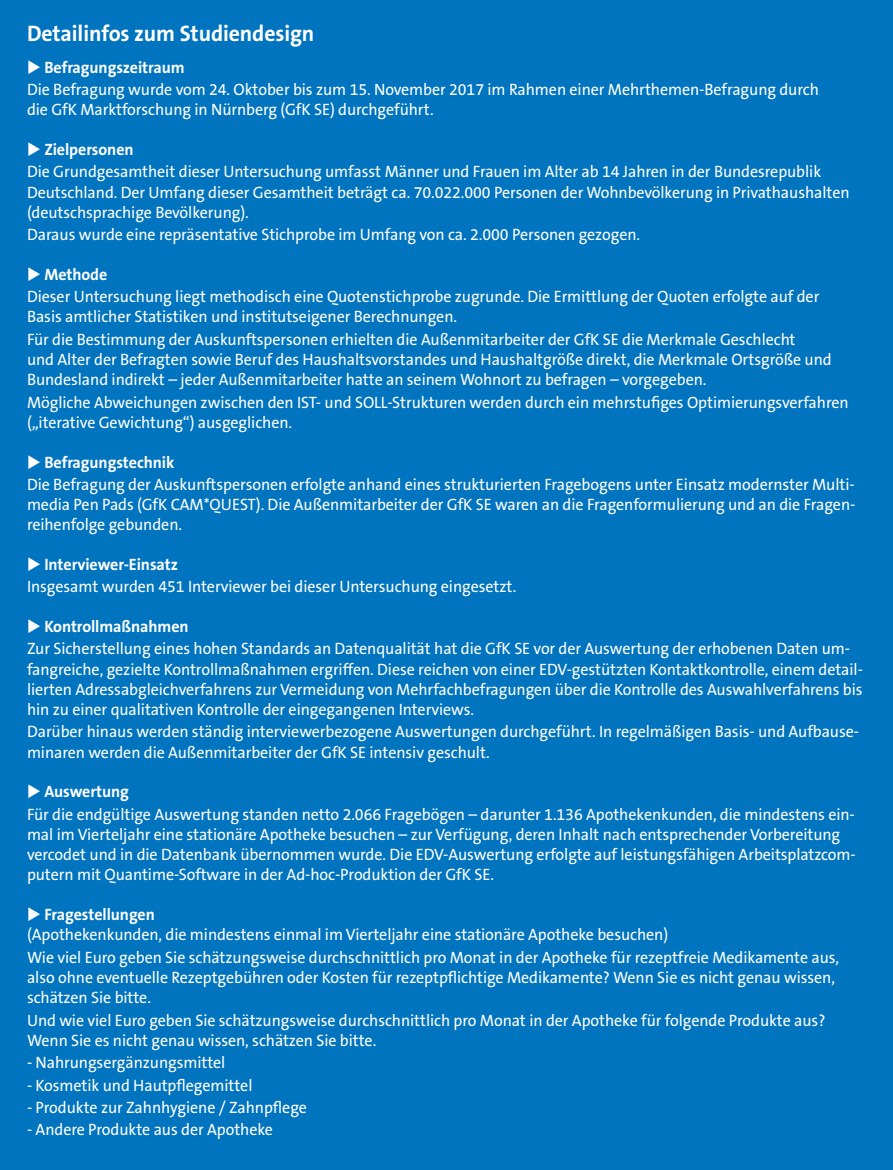
<style>
.page{position:relative;width:893px;height:1170px;background:#fff}
.page>*{position:absolute;margin:0;border:0;box-sizing:border-box;transform-origin:0 0}
.t1{font:700 22.5px "The Sans B7";letter-spacing:-.005em;color:#fff}
.t2{font:16.5px/20.2px "The Sans B5 Plain";letter-spacing:-.005em;color:#fff}
.t3{font:700 16.5px "The Sans B7";letter-spacing:-.005em;color:#fff}
</style>
<div class="page">
<div style="left:0;top:0;width:893px;height:1169px;background:#0074be"></div>
<h1 class="t1" style="left:27px;top:21px;width:289px">Detailinfos zum Studiendesign</h1>
<p class="t3" style="left:27px;top:58px;width:159px">◆ Befragungszeitraum</p>
<p class="t2" style="left:27px;top:80px;width:793px">Die Befragung wurde vom 24. Oktober bis zum 15. November 2017 im Rahmen einer Mehrthemen-Befragung durch die GfK Marktforschung in Nürnberg (GfK SE) durchgeführt.</p>
<p class="t3" style="left:27px;top:140px;width:108px">◆ Zielpersonen</p>
<p class="t2" style="left:27px;top:162px;width:824px">Die Grundgesamtheit dieser Untersuchung umfasst Männer und Frauen im Alter ab 14 Jahren in der Bundesrepublik<br>Deutschland. Der Umfang dieser Gesamtheit beträgt ca. 70.022.000 Personen der Wohnbevölkerung in Privathaushalten (deutschsprachige Bevölkerung).</p>
<p class="t2" style="left:27px;top:225px;width:615px">Daraus wurde eine repräsentative Stichprobe im Umfang von ca. 2.000 Personen gezogen.</p>
<p class="t3" style="left:27px;top:265px;width:82px">◆ Methode</p>
<p class="t2" style="left:27px;top:287px;width:794px">Dieser Untersuchung liegt methodisch eine Quotenstichprobe zugrunde. Die Ermittlung der Quoten erfolgte auf der<br>Basis amtlicher Statistiken und institutseigener Berechnungen.</p>
<p class="t2" style="left:27px;top:329px;width:806px">Für die Bestimmung der Auskunftspersonen erhielten die Außenmitarbeiter der GfK SE die Merkmale Geschlecht<br>und Alter der Befragten sowie Beruf des Haushaltsvorstandes und Haushaltgröße direkt, die Merkmale Ortsgröße und<br>Bundesland indirekt – jeder Außenmitarbeiter hatte an seinem Wohnort zu befragen – vorgegeben.</p>
<p class="t2" style="left:27px;top:392px;width:823px">Mögliche Abweichungen zwischen den IST- und SOLL-Strukturen werden durch ein mehrstufiges Optimierungsverfahren („iterative Gewichtung“) ausgeglichen.</p>
<p class="t3" style="left:27px;top:453px;width:149px">◆ Befragungstechnik</p>
<p class="t2" style="left:27px;top:474px;width:830px;text-align:justify">Die Befragung der Auskunftspersonen erfolgte anhand eines strukturierten Fragebogens unter Einsatz modernster Multi&shy;media Pen Pads (GfK CAM*QUEST). Die Außenmitarbeiter der GfK SE waren an die Fragenformulierung und an die Fragen&shy;reihenfolge gebunden.</p>
<p class="t3" style="left:27px;top:555px;width:152px">◆ Interviewer-Einsatz</p>
<p class="t2" style="left:27px;top:577px;width:491px">Insgesamt wurden 451 Interviewer bei dieser Untersuchung eingesetzt.</p>
<p class="t3" style="left:27px;top:617px;width:163px">◆ Kontrollmaßnahmen</p>
<p class="t2" style="left:27px;top:639px;width:837px">Zur Sicherstellung eines hohen Standards an Datenqualität hat die GfK SE vor der Auswertung der erhobenen Daten um&shy;fangreiche, gezielte Kontrollmaßnahmen ergriffen. Diese reichen von einer EDV-gestützten Kontaktkontrolle, einem detail&shy;lierten Adressabgleichverfahrens zur Vermeidung von Mehrfachbefragungen über die Kontrolle des Auswahlverfahrens bis hin zu einer qualitativen Kontrolle der eingegangenen Interviews.</p>
<p class="t2" style="left:27px;top:722px;width:834px">Darüber hinaus werden ständig interviewerbezogene Auswertungen durchgeführt. In regelmäßigen Basis- und Aufbause&shy;minaren werden die Außenmitarbeiter der GfK SE intensiv geschult.</p>
<p class="t3" style="left:27px;top:782px;width:104px">◆ Auswertung</p>
<p class="t2" style="left:27px;top:804px;width:830px">Für die endgültige Auswertung standen netto 2.066 Fragebögen – darunter 1.136 Apothekenkunden, die mindestens ein&shy;mal im Vierteljahr eine stationäre Apotheke besuchen – zur Verfügung, deren Inhalt nach entsprechender Vorbereitung vercodet und in die Datenbank übernommen wurde. Die EDV-Auswertung erfolgte auf leistungsfähigen Arbeitsplatzcom&shy;putern mit Quantime-Software in der Ad-hoc-Produktion der GfK SE.</p>
<p class="t3" style="left:27px;top:905px;width:129px">◆ Fragestellungen</p>
<p class="t2" style="left:27px;top:923px;width:813px;line-height:22.4px">(Apothekenkunden, die mindestens einmal im Vierteljahr eine stationäre Apotheke besuchen)<br>Wie viel Euro geben Sie schätzungsweise durchschnittlich pro Monat in der Apotheke für rezeptfreie Medikamente aus,</p>
<p class="t2" style="left:27px;top:967px;width:809px">also ohne eventuelle Rezeptgebühren oder Kosten für rezeptpflichtige Medikamente? Wenn Sie es nicht genau wissen, schätzen Sie bitte.</p>
<p class="t2" style="left:27px;top:1010px;width:800px">Und wie viel Euro geben Sie schätzungsweise durchschnittlich pro Monat in der Apotheke für folgende Produkte aus?<br>Wenn Sie es nicht genau wissen, schätzen Sie bitte.</p>
<p class="t2" style="left:27px;top:1052px;width:200px">- Nahrungsergänzungsmittel</p>
<p class="t2" style="left:27px;top:1075px;width:227px">- Kosmetik und Hautpflegemittel</p>
<p class="t2" style="left:27px;top:1097px;width:282px">- Produkte zur Zahnhygiene / Zahnpflege</p>
<p class="t2" style="left:27px;top:1119px;width:248px">- Andere Produkte aus der Apotheke</p>
</div>
